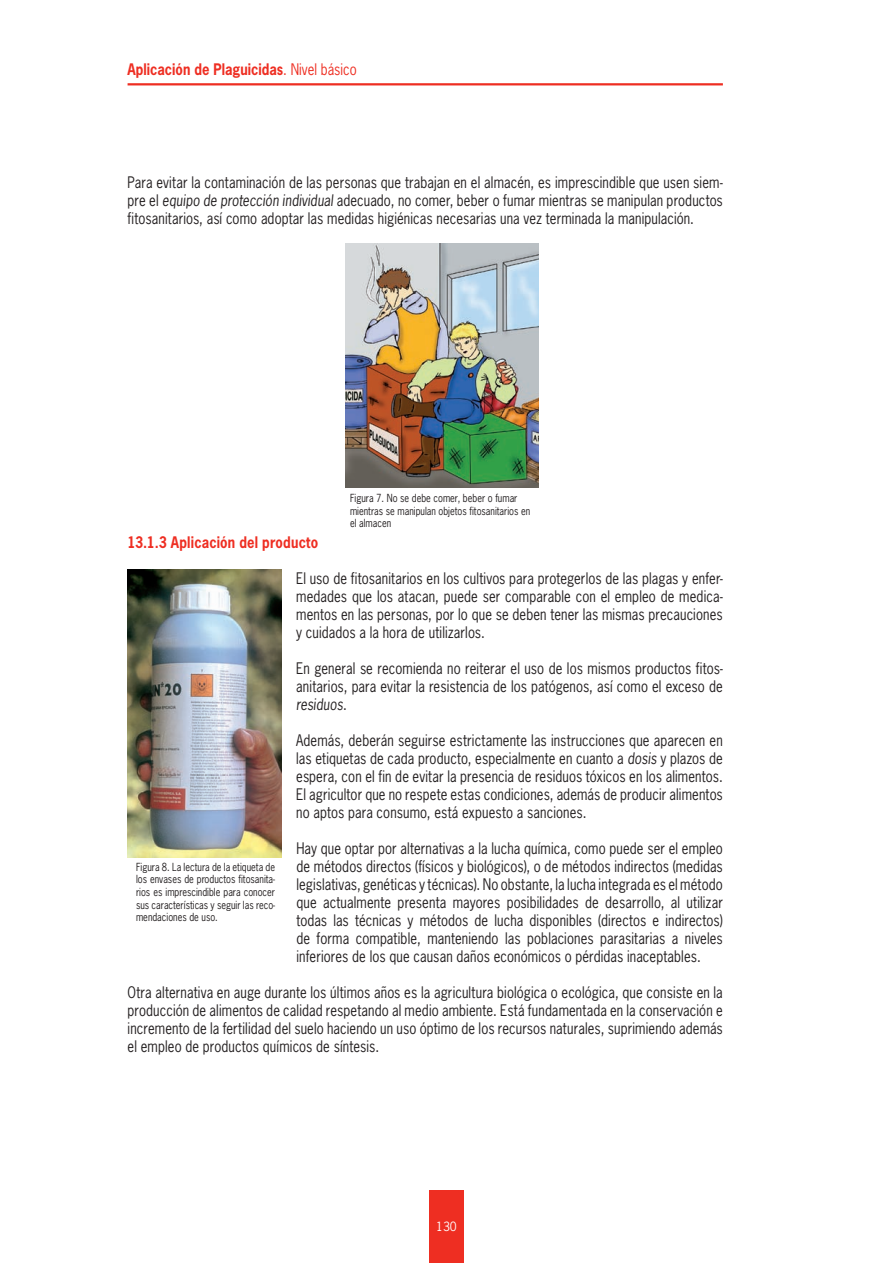
<style>
.page{position:relative;width:893px;height:1263px;background:#fff}
.page>*{position:absolute;margin:0;border:0;box-sizing:border-box;transform-origin:0 0}
.t1{font:15px/18px "News Gothic Std";letter-spacing:.01em;color:#231f20;text-align:justify;scale:.87 1}
.t2{font:700 15px "News Gothic Std";color:#ee2e22;scale:.87 1}
.t3{font:12px "News Gothic Std";color:#fff}
.t4{font:10.5px/12.6px "News Gothic Std";color:#231f20;scale:.87 1}
.s1{font-weight:400}
.s2{font-style:italic}
</style>
<div class="page">
<hr style="left:128px;top:83px;width:595px;height:2px;background:#ee2e22">
<div style="left:429px;top:1190px;width:34px;height:73px;background:#ee2e22"></div>
<img style="left:346px;top:244px;width:193px;height:244px">
<img style="left:128px;top:570px;width:154px;height:288px">
<p class="t2" style="left:128px;top:60px;width:265px">Aplicación de Plaguicidas<span class="s1">. Nivel básico</span></p>
<p class="t1" style="left:128px;top:173px;width:686px">Para evitar la contaminación de las personas que trabajan en el almacén, es imprescindible que usen siem&shy;pre el <span class="s2">equipo de protección individual</span> adecuado, no comer, beber o fumar mientras se manipulan productos fitosanitarios, así como adoptar las medidas higiénicas necesarias una vez terminada la manipulación.</p>
<p class="t4" style="left:350px;top:492px;width:209px">Figura 7. No se debe comer, beber o fumar mientras se manipulan objetos fitosanitarios en el almacen</p>
<p class="t2" style="left:128px;top:532px;width:221px">13.1.3 Aplicación del producto</p>
<p class="t1" style="left:296px;top:569px;width:492px">El uso de fitosanitarios en los cultivos para protegerlos de las plagas y enfer&shy;medades que los atacan, puede ser comparable con el empleo de medica&shy;mentos en las personas, por lo que se deben tener las mismas precauciones y cuidados a la hora de utilizarlos.</p>
<p class="t1" style="left:296px;top:659px;width:492px">En general se recomienda no reiterar el uso de los mismos productos fitos&shy;anitarios, para evitar la resistencia de los patógenos, así como el exceso de <span class="s2">residuos</span>.</p>
<p class="t1" style="left:296px;top:731px;width:492px">Además, deberán seguirse estrictamente las instrucciones que aparecen en las etiquetas de cada producto, especialmente en cuanto a <span class="s2">dosis</span> y plazos de espera, con el fin de evitar la presencia de residuos tóxicos en los alimentos.<br>El agricultor que no respete estas condiciones, además de producir alimentos no aptos para consumo, está expuesto a sanciones.</p>
<p class="t1" style="left:296px;top:839px;width:492px">Hay que optar por alternativas a la lucha química, como puede ser el empleo de métodos directos (físicos y biológicos), o de métodos indirectos (medidas legislativas, genéticas y técnicas). No obstante, la lucha integrada es el método que actualmente presenta mayores posibilidades de desarrollo, al utilizar todas las técnicas y métodos de lucha disponibles (directos e indirectos) de forma compatible, manteniendo las poblaciones parasitarias a niveles inferiores de los que causan daños económicos o pérdidas inaceptables.</p>
<p class="t1" style="left:128px;top:983px;width:686px">Otra alternativa en auge durante los últimos años es la agricultura biológica o ecológica, que consiste en la producción de alimentos de calidad respetando al medio ambiente. Está fundamentada en la conservación e incremento de la fertilidad del suelo haciendo un uso óptimo de los recursos naturales, suprimiendo además el empleo de productos químicos de síntesis.</p>
<p class="t4" style="left:136px;top:860px;width:161px;text-align:justify">Figura 8. La lectura de la etiqueta de los envases de productos fitosanita&shy;rios es imprescindible para conocer sus características y seguir las reco&shy;mendaciones de uso.</p>
<p class="t3" style="left:436px;top:1218px;width:22px">130</p>
</div>
